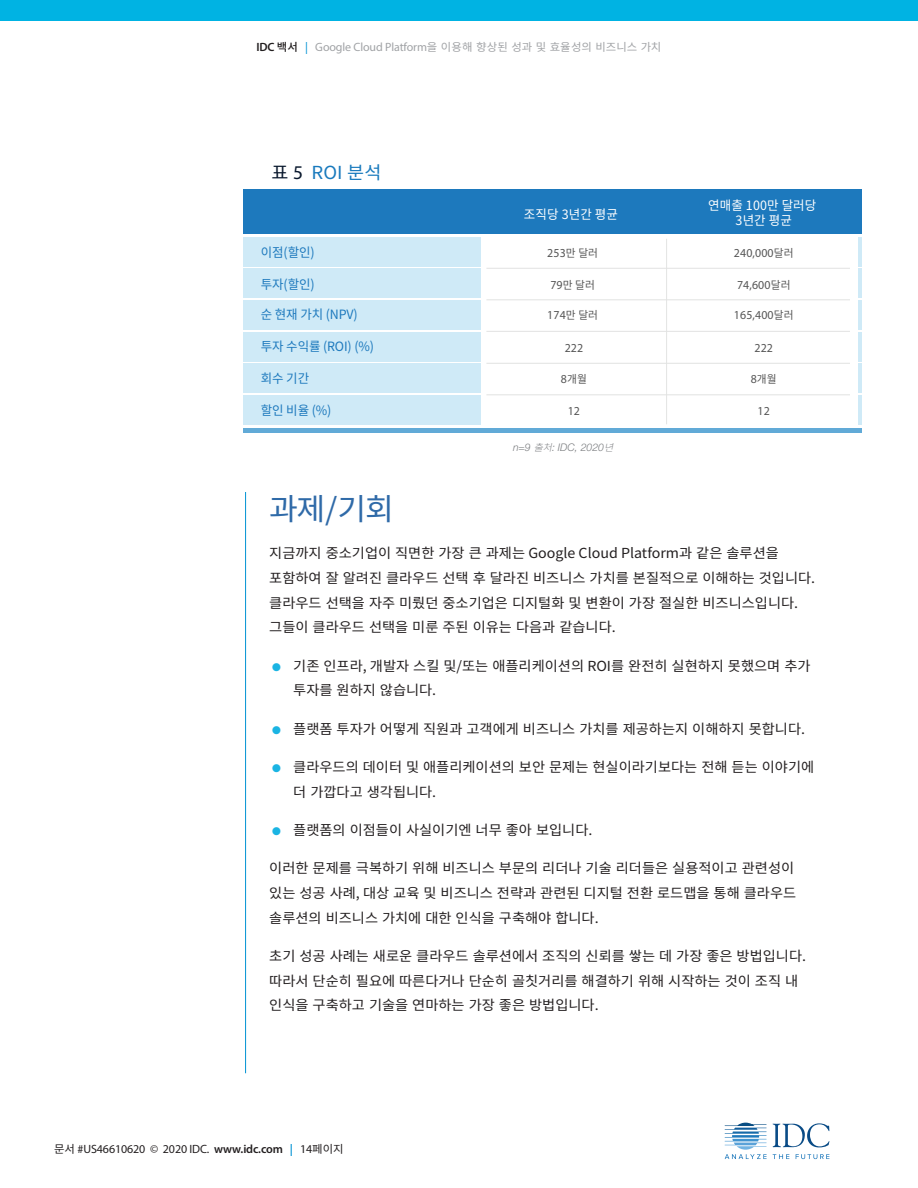
<style>
.page{position:relative;width:918px;height:1188px;background:#fff}
.page>*{position:absolute;margin:0;border:0;box-sizing:border-box;transform-origin:0 0}
.t1{font:30.3px "Noto Sans KR";color:#2f6aa8}
.t2{font:18px "Noto Sans KR";color:#197abd}
.t3{font:13.8px/24.8px "Noto Sans KR";color:#231f20}
.t4{font:12.75px "Noto Sans KR";letter-spacing:-.01em;color:#1d79bd}
.t5{font:12.75px/14.7px "Noto Sans KR";letter-spacing:.01em;color:#fff;text-align:center}
.t6{font:12.15px "Myriad Pro";letter-spacing:.01em;color:#565656}
.t7{font:12px "Myriad Pro";letter-spacing:-.01em;color:#231f20}
.t8{font:11.1px "Noto Sans KR";color:#a1a3a6}
.t9{font:10.95px "Noto Sans KR";color:#565656}
.t10{font:italic 300 10.5px "Helvetica Neue";color:#7c7e81}
.s1{font-family:"Myriad Pro";font-weight:600;font-size:12px;color:#231f20}
.s2{font-weight:500;color:#231f20}
.s3{font-family:"Myriad Pro";font-size:12px;color:#0092d3}
.s4{font-family:"Myriad Pro";font-size:12px}
.s5{color:#09182d}
.s6{font-family:"Myriad Pro";font-size:19.5px;color:#09182d}
.s7{font-family:"Noto Sans KR";font-size:10.95px}
.s8{font-family:"Myriad Pro";font-size:12.15px}
.s9{font-family:"Noto Sans KR";font-size:9.6px}
.s10{color:#1ab4e3}
.s11{font-family:"Noto Sans KR";font-size:11.1px}
.s12{font-weight:600}
.s13{font-weight:600;color:#0092d3}
</style>
<div class="page">
<hr style="left:245px;top:162px;width:1px;height:911px;background:#0092d3">
<div style="left:0;top:0;width:918px;height:21px;background:#00b3e3"></div>
<svg style="left:773px;top:1123px;width:57px;height:24px"></svg>
<svg style="left:773px;top:1154px;width:16px;height:5px"></svg>
<svg style="left:796px;top:1154px;width:33px;height:5px"></svg>
<svg style="left:725px;top:1123px;width:42px;height:36px"></svg>
<div style="left:226px;top:120px;width:31px;height:372px;background:#fff"></div>
<div style="left:244px;top:190px;width:618px;height:44px;background:#1d79bd"></div>
<div style="left:244px;top:428px;width:618px;height:5px;background:#61aad7"></div>
<div style="left:244px;top:237px;width:237px;height:29px;background:#cfeaf7"></div>
<div style="left:244px;top:269px;width:237px;height:29px;background:#cfeaf7"></div>
<div style="left:244px;top:300px;width:237px;height:29px;background:#cfeaf7"></div>
<div style="left:244px;top:332px;width:237px;height:29px;background:#cfeaf7"></div>
<hr style="left:486px;top:268px;width:364px;height:1px;background:#e2e3e2">
<hr style="left:486px;top:299px;width:364px;height:1px;background:#e2e3e2">
<hr style="left:486px;top:331px;width:364px;height:1px;background:#e2e3e2">
<hr style="left:666px;top:239px;width:1px;height:185px;background:#e2e3e2">
<div style="left:244px;top:364px;width:237px;height:29px;background:#cfeaf7"></div>
<div style="left:244px;top:395px;width:237px;height:29px;background:#cfeaf7"></div>
<hr style="left:858px;top:237px;width:3px;height:29px;background:#cfeaf7">
<hr style="left:858px;top:269px;width:3px;height:29px;background:#cfeaf7">
<hr style="left:858px;top:300px;width:3px;height:29px;background:#cfeaf7">
<hr style="left:858px;top:332px;width:3px;height:29px;background:#cfeaf7">
<hr style="left:858px;top:364px;width:3px;height:29px;background:#cfeaf7">
<hr style="left:858px;top:395px;width:3px;height:29px;background:#cfeaf7">
<hr style="left:486px;top:363px;width:364px;height:1px;background:#e2e3e2">
<hr style="left:486px;top:394px;width:364px;height:1px;background:#e2e3e2">
<p class="t8" style="left:257px;top:40px;width:406px"><span class="s1">IDC</span> <span class="s2">백서</span> <span class="s3">|</span> <span class="s4">Google Cloud Platform</span>을 이용해 향상된 성과 및 효율성의 비즈니스 가치</p>
<h2 class="t2" style="left:272px;top:163px;width:111px"><span class="s5">표</span> <span class="s6">5</span> ROI 분석</h2>
<p class="t4" style="left:261px;top:245px;width:55px">이점(할인)</p>
<p class="t4" style="left:261px;top:277px;width:55px">투자(할인)</p>
<p class="t4" style="left:261px;top:308px;width:98px">순 현재 가치 (NPV)</p>
<p class="t4" style="left:261px;top:339px;width:115px">투자 수익률 (ROI) (%)</p>
<p class="t4" style="left:261px;top:371px;width:50px">회수 기간</p>
<p class="t4" style="left:261px;top:403px;width:72px">할인 비율 (%)</p>
<p class="t5" style="left:524px;top:207px;width:96px">조직당 3년간 평균</p>
<p class="t5" style="left:708px;top:198px;width:110px">연매출 100만 달러당<br>3년간 평균</p>
<p class="t6" style="left:547px;top:245px;width:52px">253<span class="s7">만 달러</span></p>
<p class="t6" style="left:734px;top:245px;width:61px">240,000<span class="s7">달러</span></p>
<p class="t9" style="left:550px;top:278px;width:46px"><span class="s8">79</span>만 달러</p>
<p class="t6" style="left:737px;top:277px;width:55px">74,600<span class="s7">달러</span></p>
<p class="t6" style="left:547px;top:308px;width:52px">174<span class="s7">만 달러</span></p>
<p class="t6" style="left:734px;top:308px;width:61px">165,400<span class="s7">달러</span></p>
<p class="t6" style="left:565px;top:340px;width:20px">222</p>
<p class="t6" style="left:755px;top:340px;width:20px">222</p>
<p class="t9" style="left:561px;top:373px;width:28px"><span class="s8">8</span>개월</p>
<p class="t9" style="left:751px;top:373px;width:28px"><span class="s8">8</span>개월</p>
<p class="t6" style="left:568px;top:404px;width:14px">12</p>
<p class="t6" style="left:758px;top:404px;width:14px">12</p>
<p class="t10" style="left:513px;top:441px;width:108px">n=9 <span class="s9">출처</span>: IDC, 2020<span class="s9">년</span></p>
<h1 class="t1" style="left:269px;top:492px;width:126px">과제/기회</h1>
<p class="t3" style="left:269px;top:541px;width:548px">지금까지 중소기업이 직면한 가장 큰 과제는 Google Cloud Platform과 같은 솔루션을 포함하여 잘 알려진 클라우드 선택 후 달라진 비즈니스 가치를 본질적으로 이해하는 것입니다. 클라우드 선택을 자주 미뤘던 중소기업은 디지털화 및 변환이 가장 절실한 비즈니스입니다. 그들이 클라우드 선택을 미룬 주된 이유는 다음과 같습니다.</p>
<p class="t3" style="left:293px;top:653px;width:519px;text-indent:-21px"><span class="s10">●</span> 기존 인프라, 개발자 스킬 및/또는 애플리케이션의 ROI를 완전히 실현하지 못했으며 추가 투자를 원하지 않습니다.</p>
<p class="t3" style="left:272px;top:716px;width:534px"><span class="s10">●</span> 플랫폼 투자가 어떻게 직원과 고객에게 비즈니스 가치를 제공하는지 이해하지 못합니다.</p>
<p class="t3" style="left:293px;top:755px;width:522px;text-indent:-21px"><span class="s10">●</span> 클라우드의 데이터 및 애플리케이션의 보안 문제는 현실이라기보다는 전해 듣는 이야기에 더 가깝다고 생각됩니다.</p>
<p class="t3" style="left:272px;top:818px;width:322px"><span class="s10">●</span> 플랫폼의 이점들이 사실이기엔 너무 좋아 보입니다.</p>
<p class="t3" style="left:269px;top:856px;width:528px">이러한 문제를 극복하기 위해 비즈니스 부문의 리더나 기술 리더들은 실용적이고 관련성이 있는 성공 사례, 대상 교육 및 비즈니스 전략과 관련된 디지털 전환 로드맵을 통해 클라우드 솔루션의 비즈니스 가치에 대한 인식을 구축해야 합니다.</p>
<p class="t3" style="left:269px;top:944px;width:538px">초기 성공 사례는 새로운 클라우드 솔루션에서 조직의 신뢰를 쌓는 데 가장 좋은 방법입니다. 따라서 단순히 필요에 따른다거나 단순히 골칫거리를 해결하기 위해 시작하는 것이 조직 내 인식을 구축하고 기술을 연마하는 가장 좋은 방법입니다.</p>
<p class="t7" style="left:54px;top:1142px;width:291px"><span class="s11">문서</span> #US46610620 © 2020 IDC. <span class="s12">www.idc.com</span> <span class="s13">|</span> 14<span class="s11">페이지</span></p>
</div>
